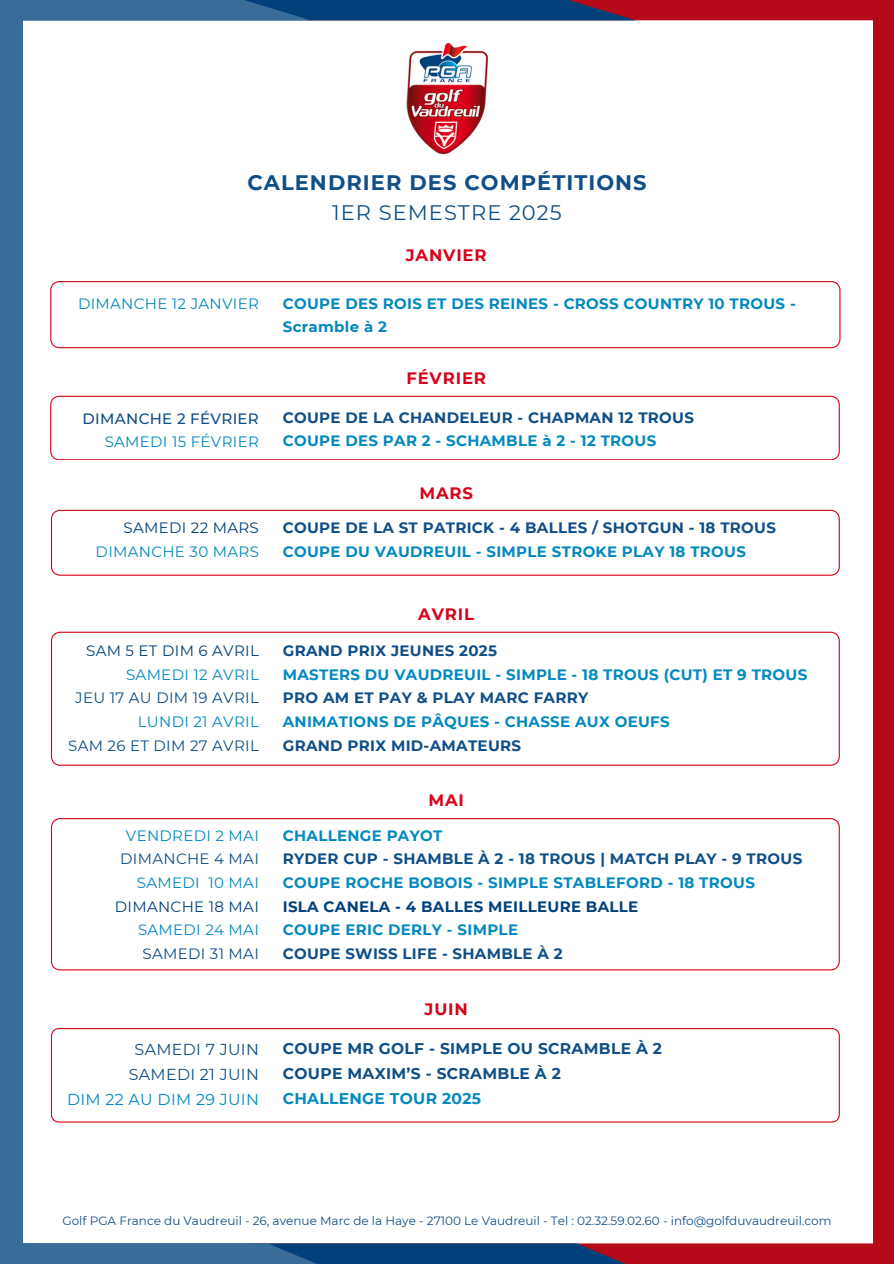
<style>
.page{position:relative;width:894px;height:1264px;background:#fff}
.page>*{position:absolute;margin:0;border:0;box-sizing:border-box;transform-origin:0 0}
.t1{font:700 21px/29.2px "Montserrat";letter-spacing:.05em;color:#0f4e87;text-align:center}
.t2{font:700 16.5px "Montserrat";letter-spacing:.05em;color:#d80319}
.t3{font:15.9px/24.8px "Montserrat";letter-spacing:.02em;color:#0f4e87;text-align:right}
.t4{font:700 15.45px/24.8px "Montserrat";letter-spacing:.02em;color:#0f4e87}
.t5{font:700 15px/23.7px "Montserrat";letter-spacing:.02em;color:#0389bf}
.t6{font:700 15px/23.7px "Montserrat";letter-spacing:.02em;color:#0f4e87}
.t7{font:15px/23.7px "Montserrat";letter-spacing:.02em;color:#0389bf;text-align:right}
.t8{font:15px/23.7px "Montserrat";letter-spacing:.02em;color:#0f4e87;text-align:right}
.t9{font:500 15px/23.7px "Montserrat";letter-spacing:.02em;color:#0f4e87;text-align:right}
.t10{font:12px "Montserrat";color:#0f4e87}
.s1{font-weight:400}
.s2{font-weight:400;color:#0389bf}
.s3{color:#0389bf}
.s4{color:#00407b}
.s5{color:#0f4e87}
</style>
<div class="page">
<img style="left:406px;top:42px;width:83px;height:113px">
<svg style="left:50px;top:281px;width:790px;height:67px"></svg>
<svg style="left:311px;top:0;width:562px;height:20px"></svg>
<svg style="left:50px;top:396px;width:789px;height:64px"></svg>
<svg style="left:51px;top:510px;width:788px;height:65px"></svg>
<svg style="left:51px;top:631px;width:788px;height:134px"></svg>
<svg style="left:51px;top:818px;width:788px;height:152px"></svg>
<svg style="left:51px;top:1028px;width:788px;height:94px"></svg>
<div style="left:249px;top:1243px;width:644px;height:20px;background:#b50b19"></div>
<div style="left:0;top:1243px;width:643px;height:20px;background:#00407b"></div>
<div style="left:0;top:0;width:22px;height:1263px;background:#3a6c99"></div>
<div style="left:873px;top:0;width:20px;height:1262px;background:#b50b19"></div>
<div style="left:0;top:0;width:311px;height:20px;background:#3a6c99"></div>
<div style="left:0;top:1243px;width:334px;height:20px;background:#3a6c99"></div>
<p class="t1" style="left:247px;top:168px;width:400px">CALENDRIER DES COMPÉTITIONS<br><span class="s1">1ER SEMESTRE 2025</span></p>
<h2 class="t2" style="left:405px;top:245px;width:82px">JANVIER</h2>
<h2 class="t7" style="left:78px;top:291px;width:182px">DIMANCHE 12 JANVIER</h2>
<h3 class="t5" style="left:283px;top:291px;width:514px">COUPE DES ROIS ET DES REINES - CROSS COUNTRY 10 TROUS -<br>Scramble à 2</h3>
<h4 class="t2" style="left:406px;top:368px;width:81px">FÉVRIER</h4>
<h2 class="t9" style="left:83px;top:406px;width:178px">DIMANCHE 2 FÉVRIER<br><span class="s2">SAMEDI 15 FÉVRIER</span></h2>
<h4 class="t6" style="left:283px;top:405px;width:412px">COUPE DE LA CHANDELEUR - CHAPMAN 12 TROUS<br><span class="s3">COUPE DES PAR 2 - SCHAMBLE à 2 - 12 TROUS</span></h4>
<h1 class="t2" style="left:419px;top:483px;width:55px">MARS</h1>
<h3 class="t7" style="left:96px;top:516px;width:165px"><span class="s4">SAMEDI 22 MARS<br></span>DIMANCHE 30 MARS</h3>
<h2 class="t6" style="left:283px;top:516px;width:494px">COUPE DE LA ST PATRICK - 4 BALLES / SHOTGUN - 18 TROUS<br><span class="s3">COUPE DU VAUDREUIL - SIMPLE STROKE PLAY 18 TROUS</span></h2>
<h2 class="t2" style="left:418px;top:604px;width:57px">AVRIL</h2>
<h3 class="t8" style="left:68px;top:638px;width:192px"><span class="s4">SAM 5 ET DIM 6 AVRIL<br></span><span class="s3">SAMEDI 12 AVRIL<br></span>JEU 17 AU DIM 19 AVRIL<br><span class="s3">LUNDI 21 AVRIL<br></span>SAM 26 ET DIM 27 AVRIL</h3>
<h2 class="t5" style="left:283px;top:638px;width:526px"><span class="s5">GRAND PRIX JEUNES 2025<br></span>MASTERS DU VAUDREUIL - SIMPLE - 18 TROUS (CUT) ET 9 TROUS <span class="s5">PRO AM ET PAY &amp; PLAY MARC FARRY<br></span>ANIMATIONS DE PÂQUES - CHASSE AUX OEUFS<br><span class="s5">GRAND PRIX MID-AMATEURS</span></h2>
<h3 class="t2" style="left:428px;top:790px;width:37px">MAI</h3>
<h2 class="t7" style="left:115px;top:823px;width:145px">VENDREDI 2 MAI<br><span class="s5">DIMANCHE 4 MAI<br></span>SAMEDI 10 MAI<br><span class="s4">DIMANCHE 18 MAI<br></span>SAMEDI 24 MAI<br><span class="s5">SAMEDI 31 MAI</span></h2>
<h3 class="t5" style="left:283px;top:823px;width:521px">CHALLENGE PAYOT<br><span class="s5">RYDER CUP - SHAMBLE À 2 - 18 TROUS | MATCH PLAY - 9 TROUS </span>COUPE ROCHE BOBOIS - SIMPLE STABLEFORD - 18 TROUS<br><span class="s4">ISLA CANELA - 4 BALLES MEILLEURE BALLE<br></span>COUPE ERIC DERLY - SIMPLE<br><span class="s5">COUPE SWISS LIFE - SHAMBLE À 2</span></h3>
<h4 class="t2" style="left:424px;top:999px;width:45px">JUIN</h4>
<h2 class="t3" style="left:67px;top:1037px;width:193px">SAMEDI 7 JUIN<br>SAMEDI 21 JUIN<br><span class="s3">DIM 22 AU DIM 29 JUIN</span></h2>
<h2 class="t4" style="left:283px;top:1036px;width:380px">COUPE MR GOLF - SIMPLE OU SCRAMBLE À 2<br>COUPE MAXIM’S - SCRAMBLE À 2<br><span class="s3">CHALLENGE TOUR 2025</span></h2>
<h3 class="t10" style="left:62px;top:1213px;width:770px">Golf PGA France du Vaudreuil - 26, avenue Marc de la Haye - 27100 Le Vaudreuil - Tel : 02.32.59.02.60 - info@golfduvaudreuil.com</h3>
</div>
